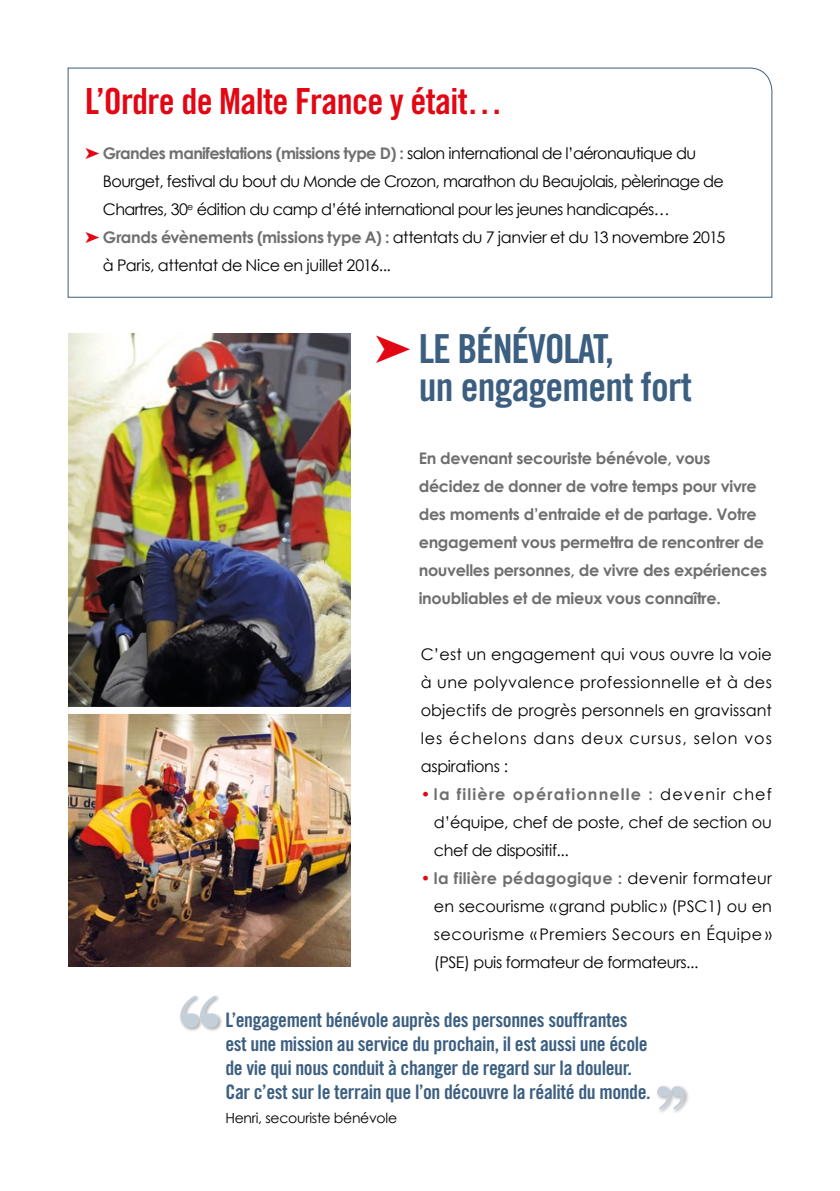
<style>
.page{position:relative;width:840px;height:1191px;background:#fff}
.page>*{position:absolute;margin:0;border:0;box-sizing:border-box;transform-origin:0 0}
.t1{font:40px/38px "Trade Gothic Bold Cond Twenty";letter-spacing:-.02em;color:#3c5f81}
.t2{font:36px "Trade Gothic Bold Cond Twenty";letter-spacing:-.02em;color:#e30613}
.t3{font:20px/24px "Trade Gothic Bold Cond Twenty";letter-spacing:-.02em;color:#3c5f81}
.t4{font:16px/28px "Century Gothic";letter-spacing:-.03em;color:#000;text-align:justify}
.t5{font:700 16px/28px "Century Gothic";letter-spacing:-.02em;color:#706f6f}
.t6{font:700 16px "Century Gothic";letter-spacing:-.04em;color:#706f6f}
.t7{font:14px "Century Gothic";letter-spacing:-.02em;color:#000}
.s1{color:#e30613}
.s2{font-weight:400;color:#000}
.s3{font-weight:700;color:#706f6f}
</style>
<div class="page">
<img style="left:68px;top:334px;width:282px;height:633px">
<div style="left:68px;top:707px;width:282px;height:7px;background:#fff"></div>
<svg style="left:184px;top:1027px;width:15px;height:4px"></svg>
<svg style="left:199px;top:997px;width:23px;height:34px"></svg>
<svg style="left:180px;top:995px;width:38px;height:32px"></svg>
<svg style="left:675px;top:1088px;width:14px;height:25px"></svg>
<svg style="left:659px;top:1109px;width:16px;height:4px"></svg>
<svg style="left:657px;top:1086px;width:27px;height:23px"></svg>
<svg style="left:67px;top:67px;width:705px;height:231px"></svg>
<h2 class="t2" style="left:85px;top:79px;width:419px">L’Ordre de Malte France y était…</h2>
<p class="t6" style="left:85px;top:143px;width:612px"><span class="s1">➤</span> Grandes manifestations (missions type D) : <span class="s2">salon international de l’aéronautique du</span></p>
<p class="t4" style="left:103px;top:167px;width:622px">Bourget, festival du bout du Monde de Crozon, marathon du Beaujolais, pèlerinage de</p>
<p class="t4" style="left:103px;top:195px;width:568px">Chartres, 30<sup>e</sup> édition du camp d’été international pour les jeunes handicapés…</p>
<p class="t4" style="left:85px;top:223px;width:641px"><span class="s1">➤</span> <span class="s3">Grands évènements (missions type A) :</span> attentats du 7 janvier et du 13 novembre 2015</p>
<p class="t4" style="left:103px;top:251px;width:289px">à Paris, attentat de Nice en juillet 2016...</p>
<h1 class="t1" style="left:418px;top:330px;width:274px;text-indent:-44px"><span class="s1">➤</span> LE BÉNÉVOLAT,<br>un engagement fort</h1>
<p class="t5" style="left:418px;top:443px;width:350px">En devenant secouriste bénévole, vous décidez de donner de votre temps pour vivre des moments d’entraide et de partage. Votre engagement vous permettra de rencontrer de nouvelles personnes, de vivre des expériences inoubliables et de mieux vous connaître.</p>
<p class="t4" style="left:420px;top:639px;width:352px">C’est un engagement qui vous ouvre la voie à une polyvalence professionnelle et à des objectifs de progrès personnels en gravissant les échelons dans deux cursus, selon vos aspirations :</p>
<p class="t4" style="left:434px;top:779px;width:339px;text-indent:-13px"><span class="s1">•</span> <span class="s3">la filière opérationnelle :</span> devenir chef d’équipe, chef de poste, chef de section ou chef de dispositif...</p>
<p class="t4" style="left:433px;top:863px;width:339px;text-indent:-13px"><span class="s1">•</span> <span class="s3">la filière pédagogique :</span> devenir formateur en secourisme «grand public» (PSC1) ou en secourisme « Premiers Secours en Équipe » (PSE) puis formateur de formateurs...</p>
<p class="t3" style="left:225px;top:1007px;width:426px">L’engagement bénévole auprès des personnes souffrantes est une mission au service du prochain, il est aussi une école de vie qui nous conduit à changer de regard sur la douleur.<br>Car c’est sur le terrain que l’on découvre la réalité du monde.</p>
<p class="t7" style="left:225px;top:1109px;width:173px">Henri, secouriste bénévole</p>
</div>
